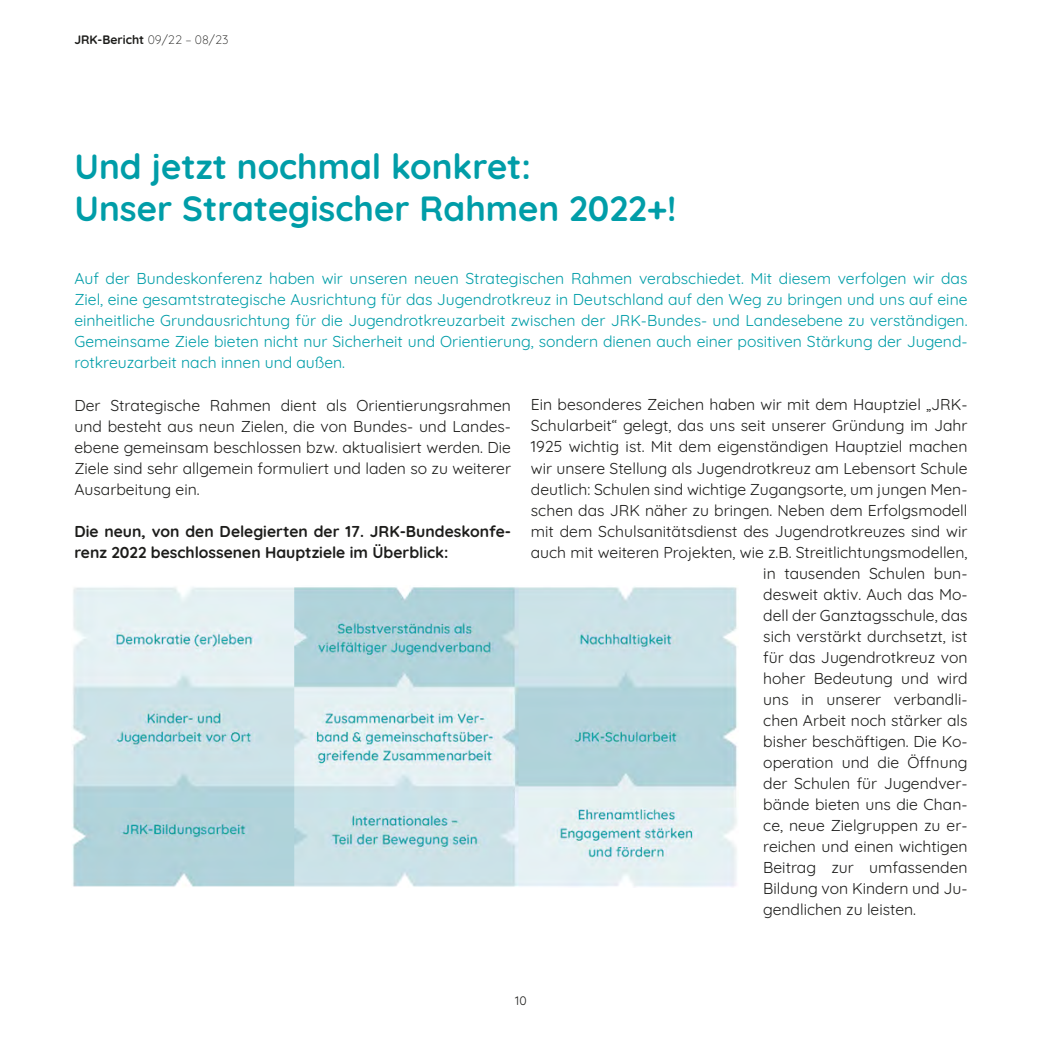
<style>
.page{position:relative;width:1042px;height:1042px;background:#fff}
.page>*{position:absolute;margin:0;border:0;box-sizing:border-box;transform-origin:0 0}
.t1{font:700 35px/42px "Quicksand";color:#009da8}
.t2{font:15.75px/21px "Quicksand";color:#1d1d1b;text-align:justify}
.t3{font:15.75px/21px "Quicksand";color:#009da8;text-align:justify}
.t4{font:700 15.75px/21px "Quicksand";color:#1d1d1b}
.t5{font:700 12.25px "Quicksand";color:#1d1d1b}
.t6{font:12.25px "Quicksand";color:#1d1d1b}
.s1{font-weight:300}
</style>
<div class="page">
<img style="left:72px;top:587px;width:665px;height:300px">
<p class="t5" style="left:74px;top:30px;width:156px">JRK-Bericht <span class="s1">09/22 – 08/23</span></p>
<h1 class="t1" style="left:74px;top:142px;width:603px">Und jetzt nochmal konkret:<br>Unser Strategischer Rahmen 2022+!</h1>
<p class="t3" style="left:74px;top:267px;width:895px">Auf der Bundeskonferenz haben wir unseren neuen Strategischen Rahmen verabschiedet. Mit diesem verfolgen wir das Ziel, eine gesamtstrategische Ausrichtung für das Jugendrotkreuz in Deutschland auf den Weg zu bringen und uns auf eine einheitliche Grundausrichtung für die Jugendrotkreuzarbeit zwischen der JRK-Bundes- und Landesebene zu verständigen.<br>Gemeinsame Ziele bieten nicht nur Sicherheit und Orientierung, sondern dienen auch einer positiven Stärkung der Jugend&shy;rotkreuzarbeit nach innen und außen.</p>
<p class="t2" style="left:74px;top:393px;width:438px">Der Strategische Rahmen dient als Orientierungsrahmen und besteht aus neun Zielen, die von Bundes- und Landes&shy;ebene gemeinsam beschlossen bzw. aktualisiert werden. Die Ziele sind sehr allgemein formuliert und laden so zu weiterer Ausarbeitung ein.</p>
<p class="t4" style="left:74px;top:519px;width:438px">Die neun, von den Delegierten der 17. JRK-Bundeskonfe&shy;renz 2022 beschlossenen Hauptziele im Überblick:</p>
<p class="t2" style="left:531px;top:393px;width:438px">Ein besonderes Zeichen haben wir mit dem Hauptziel „JRK-</p>
<p class="t2" style="left:531px;top:414px;width:438px">Schularbeit“ gelegt, das uns seit unserer Gründung im Jahr</p>
<p class="t2" style="left:531px;top:435px;width:438px">1925 wichtig ist. Mit dem eigenständigen Hauptziel machen</p>
<p class="t2" style="left:531px;top:456px;width:438px">wir unsere Stellung als Jugendrotkreuz am Lebensort Schule</p>
<p class="t2" style="left:531px;top:477px;width:438px">deutlich: Schulen sind wichtige Zugangsorte, um jungen Men-</p>
<p class="t2" style="left:531px;top:498px;width:438px">schen das JRK näher zu bringen. Neben dem Erfolgsmodell</p>
<p class="t2" style="left:531px;top:519px;width:438px">mit dem Schulsanitätsdienst des Jugendrotkreuzes sind wir</p>
<p class="t2" style="left:531px;top:540px;width:438px">auch mit weiteren Projekten, wie z.B. Streitlichtungsmodellen,</p>
<p class="t2" style="left:763px;top:561px;width:206px">in tausenden Schulen bun-</p>
<p class="t2" style="left:763px;top:582px;width:206px">desweit aktiv. Auch das Mo-</p>
<p class="t2" style="left:763px;top:603px;width:206px">dell der Ganztagsschule, das</p>
<p class="t2" style="left:763px;top:624px;width:206px">sich verstärkt durchsetzt, ist</p>
<p class="t2" style="left:763px;top:645px;width:206px">für das Jugendrotkreuz von</p>
<p class="t2" style="left:763px;top:666px;width:206px">hoher Bedeutung und wird</p>
<p class="t2" style="left:763px;top:687px;width:206px">uns in unserer verbandli-</p>
<p class="t2" style="left:763px;top:708px;width:206px">chen Arbeit noch stärker als</p>
<p class="t2" style="left:763px;top:729px;width:206px">bisher beschäftigen. Die Ko-</p>
<p class="t2" style="left:763px;top:750px;width:206px">operation und die Öffnung</p>
<p class="t2" style="left:763px;top:771px;width:206px">der Schulen für Jugendver-</p>
<p class="t2" style="left:763px;top:792px;width:206px">bände bieten uns die Chan-</p>
<p class="t2" style="left:763px;top:813px;width:206px">ce, neue Zielgruppen zu er-</p>
<p class="t2" style="left:763px;top:834px;width:206px">reichen und einen wichtigen</p>
<p class="t2" style="left:763px;top:855px;width:206px">Beitrag zur umfassenden</p>
<p class="t2" style="left:763px;top:876px;width:206px">Bildung von Kindern und Ju-</p>
<p class="t2" style="left:763px;top:897px;width:154px">gendlichen zu leisten.</p>
<p class="t6" style="left:515px;top:991px;width:13px">10</p>
</div>
